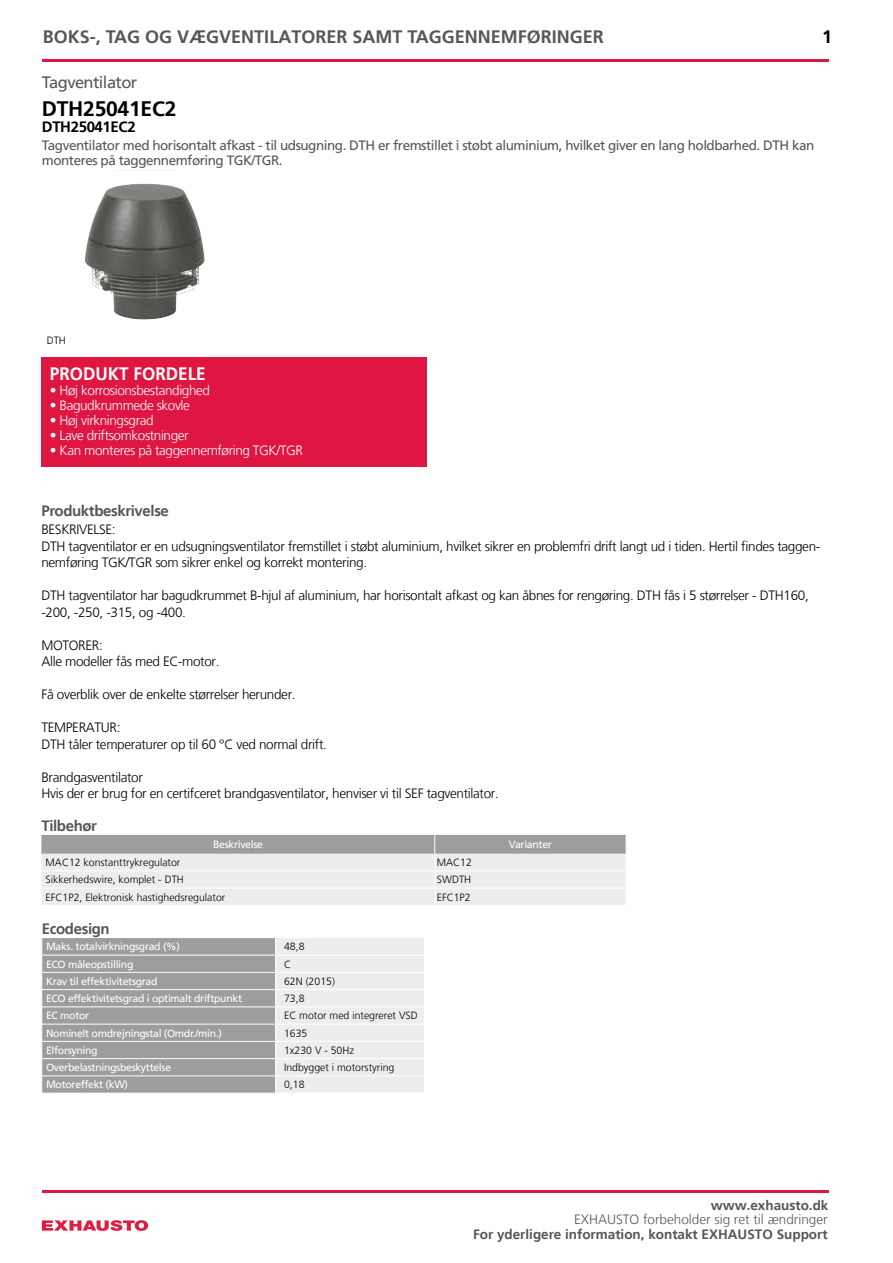
<style>
.page{position:relative;width:893px;height:1263px;background:#fff}
.page>*{position:absolute;margin:0;border:0;box-sizing:border-box;transform-origin:0 0}
.t1{font:700 21px "Frutiger LT";letter-spacing:-.01em;color:#000}
.t2{font:700 18px "Frutiger LT";color:#575756}
.t3{font:700 18px "Frutiger LT";color:#fff;scale:.95 1}
.t4{font:700 18px "Frutiger LT";color:#000}
.t5{font:16.5px "Frutiger LT";letter-spacing:-.035em;color:#575756}
.t6{font:700 15px "Frutiger LT";letter-spacing:-.025em;color:#575756}
.t7{font:700 15px "Frutiger LT";letter-spacing:-.025em;color:#000}
.t8{font:300 13.5px/16.5px "Frutiger LT";letter-spacing:-.025em;color:#000}
.t9{font:13.5px/15px "Frutiger LT";letter-spacing:-.035em;color:#575756}
.t10{font:300 13.5px "Frutiger LT";letter-spacing:-.03em;color:#fff}
.t11{font:700 13.5px "Frutiger LT";color:#575756}
.t12{font:300 13.5px "Frutiger LT";color:#575756}
.t13{font:10.5px "Frutiger LT";letter-spacing:-.03em;color:#fff}
.t14{font:300 10.5px "Frutiger LT";color:#000}
</style>
<div class="page">
<svg style="left:41px;top:835px;width:585px;height:70px;background:#d8d8d8"></svg>
<div style="left:41px;top:358px;width:386px;height:109px;background:#df1641"></div>
<svg style="left:42px;top:1220px;width:106px;height:11px"></svg>
<hr style="left:42px;top:60px;width:786px;height:2px;background:#df1641">
<img style="left:85px;top:184px;width:120px;height:136px">
<hr style="left:42px;top:1190px;width:786px;height:2px;background:#df1641">
<svg style="left:42px;top:938px;width:382px;height:155px;background:#bfbfbf"></svg>
<h2 class="t2" style="left:43px;top:27px;width:563px">BOKS-, TAG OG VÆGVENTILATORER SAMT TAGGENNEMFØRINGER</h2>
<h2 class="t4" style="left:822px;top:27px;width:12px">1</h2>
<p class="t5" style="left:42px;top:73px;width:97px">Tagventilator</p>
<h1 class="t1" style="left:42px;top:96px;width:136px">DTH25041EC2</h1>
<p class="t7" style="left:42px;top:118px;width:95px">DTH25041EC2</p>
<p class="t9" style="left:42px;top:138px;width:774px">Tagventilator med horisontalt afkast - til udsugning. DTH er fremstillet i støbt aluminium, hvilket giver en lang holdbarhed. DTH kan monteres på taggennemføring TGK/TGR.</p>
<p class="t14" style="left:51px;top:333px;width:21px">DTH</p>
<h2 class="t3" style="left:50px;top:363px;width:166px">PRODUKT FORDELE</h2>
<p class="t10" style="left:50px;top:382px;width:162px">• Høj korrosionsbestandighed</p>
<p class="t10" style="left:50px;top:397px;width:142px">• Bagudkrummede skovle</p>
<p class="t10" style="left:50px;top:412px;width:105px">• Høj virkningsgrad</p>
<p class="t10" style="left:50px;top:427px;width:140px">• Lave driftsomkostninger</p>
<p class="t10" style="left:50px;top:442px;width:255px">• Kan monteres på taggennemføring TGK/TGR</p>
<p class="t14" style="left:47px;top:334px;width:21px">DTH</p>
<p class="t6" style="left:41px;top:502px;width:129px">Produktbeskrivelse</p>
<p class="t8" style="left:41px;top:522px;width:780px">BESKRIVELSE:<br>DTH tagventilator er en udsugningsventilator fremstillet i støbt aluminium, hvilket sikrer en problemfri drift langt ud i tiden. Hertil findes taggen&shy;nemføring TGK/TGR som sikrer enkel og korrekt montering.</p>
<p class="t8" style="left:41px;top:588px;width:769px">DTH tagventilator har bagudkrummet B-hjul af aluminium, har horisontalt afkast og kan åbnes for rengøring. DTH fås i 5 størrelser - DTH160, -200, -250, -315, og -400.</p>
<p class="t8" style="left:41px;top:637px;width:180px">MOTORER:<br>Alle modeller fås med EC-motor.</p>
<p class="t8" style="left:41px;top:687px;width:256px">Få overblik over de enkelte størrelser herunder.</p>
<p class="t8" style="left:41px;top:720px;width:287px">TEMPERATUR:<br>DTH tåler temperaturer op til 60 °C ved normal drift.</p>
<p class="t8" style="left:41px;top:769px;width:459px">Brandgasventilator<br>Hvis der er brug for en certifceret brandgasventilator, henviser vi til SEF tagventilator.</p>
<p class="t6" style="left:41px;top:817px;width:57px">Tilbehør</p>
<p class="t13" style="left:213px;top:838px;width:51px">Beskrivelse</p>
<p class="t13" style="left:509px;top:838px;width:45px">Varianter</p>
<p class="t14" style="left:46px;top:857px;width:136px">MAC12 konstanttrykregulator</p>
<p class="t14" style="left:437px;top:857px;width:37px">MAC12</p>
<p class="t14" style="left:46px;top:874px;width:140px">Sikkerhedswire, komplet - DTH</p>
<p class="t14" style="left:437px;top:874px;width:36px">SWDTH</p>
<p class="t14" style="left:46px;top:891px;width:181px">EFC1P2, Elektronisk hastighedsregulator</p>
<p class="t14" style="left:437px;top:891px;width:35px">EFC1P2</p>
<p class="t6" style="left:42px;top:920px;width:69px">Ecodesign</p>
<p class="t13" style="left:46px;top:941px;width:135px">Maks. totalvirkningsgrad (%)</p>
<p class="t14" style="left:284px;top:941px;width:22px">48,8</p>
<p class="t13" style="left:46px;top:958px;width:89px">ECO måleopstilling</p>
<p class="t14" style="left:284px;top:958px;width:9px">C</p>
<p class="t13" style="left:46px;top:975px;width:113px">Krav til effektivitetsgrad</p>
<p class="t14" style="left:284px;top:975px;width:52px">62N (2015)</p>
<p class="t13" style="left:46px;top:992px;width:198px">ECO effektivitetsgrad i optimalt driftpunkt</p>
<p class="t14" style="left:284px;top:993px;width:22px">73,8</p>
<p class="t13" style="left:46px;top:1010px;width:45px">EC motor</p>
<p class="t14" style="left:284px;top:1010px;width:135px">EC motor med integreret VSD</p>
<p class="t13" style="left:46px;top:1027px;width:177px">Nominelt omdrejningstal (Omdr./min.)</p>
<p class="t14" style="left:284px;top:1027px;width:25px">1635</p>
<p class="t13" style="left:46px;top:1044px;width:53px">Elforsyning</p>
<p class="t14" style="left:284px;top:1044px;width:72px">1x230 V - 50Hz</p>
<p class="t13" style="left:46px;top:1061px;width:127px">Overbelastningsbeskyttelse</p>
<p class="t14" style="left:284px;top:1062px;width:112px">Indbygget i motorstyring</p>
<p class="t13" style="left:46px;top:1079px;width:84px">Motoreffekt (kW)</p>
<p class="t14" style="left:284px;top:1079px;width:22px">0,18</p>
<p class="t11" style="left:711px;top:1198px;width:119px">www.exhausto.dk</p>
<p class="t12" style="left:574px;top:1212px;width:255px">EXHAUSTO forbeholder sig ret til ændringer</p>
<p class="t11" style="left:473px;top:1226px;width:356px">For yderligere information, kontakt EXHAUSTO Support</p>
</div>
